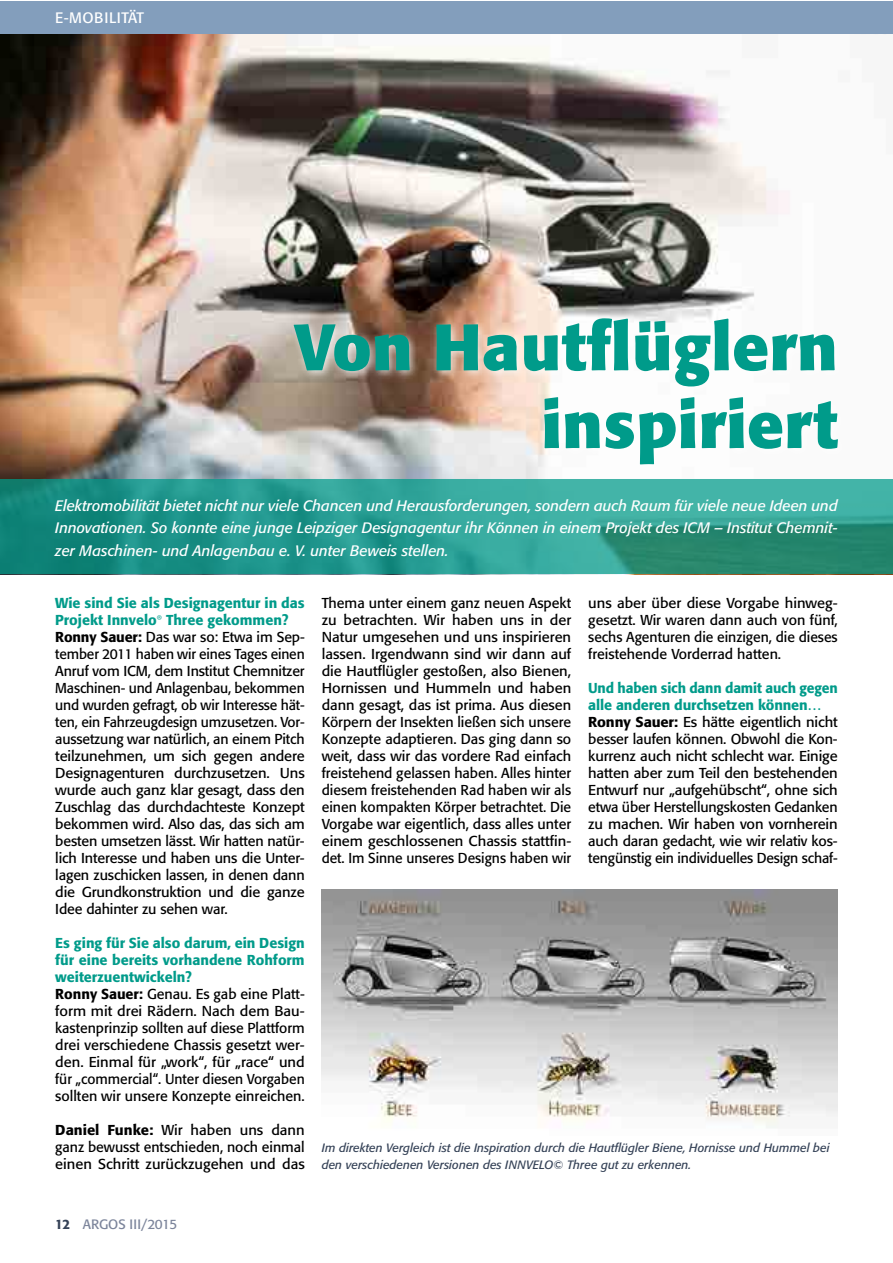
<style>
.page{position:relative;width:893px;height:1263px;background:#fff}
.page>*{position:absolute;margin:0;border:0;box-sizing:border-box;transform-origin:0 0}
.t1{font:700 64.8px/77.7px "Formata";letter-spacing:.01em;color:#009b8a;text-align:right}
.t2{font:italic 15px/22.6px "Formata";color:#fff;text-align:justify}
.t3{font:15px "Formata";letter-spacing:.03em;color:#fff}
.t4{font:14.25px/17px "Formata";letter-spacing:-.01em;color:#000}
.t5{font:13.5px "Formata";color:#7c859b}
.t6{font:italic 12px/17px "Formata";color:#354257}
.s1{font-weight:500;color:#009b8a}
.s2{font-family:"Myriad Pro";font-weight:300;font-stretch:condensed;color:#009b8a}
.s3{font-weight:500}
.s4{font-weight:500;color:#354257}
</style>
<div class="page">
<img style="left:0;top:34px;width:886px;height:445px">
<div style="left:289px;top:313px;width:560px;height:162px;background:#fff;opacity:.75"></div>
<img style="left:322px;top:889px;width:516px;height:239px">
<svg style="left:0;top:479px;width:892px;height:95px;background:#299a8d"></svg>
<div style="left:0;top:1px;width:892px;height:33px;background:#839ebc"></div>
<p class="t3" style="left:55px;top:9px;width:90px">E-MOBILITÄT</p>
<h1 class="t1" style="left:294px;top:308px;width:545px">Von Hautflüglern inspiriert</h1>
<p class="t2" style="left:55px;top:494px;width:784px">Elektromobilität bietet nicht nur viele Chancen und Herausforderungen, sondern auch Raum für viele neue Ideen und Innovationen. So konnte eine junge Leipziger Designagentur ihr Können in einem Projekt des ICM – Institut Chemnit&shy;zer Maschinen- und Anlagenbau e. V. unter Beweis stellen.</p>
<p class="t4" style="left:55px;top:595px;width:251px"><span class="s1">Wie sind Sie als Designagentur in das Projekt Innvelo</span><span class="s2">®</span> <span class="s1">Three gekommen?<br></span><span class="s3">Ronny Sauer:</span> Das war so: Etwa im Sep&shy;tember 2011 haben wir eines Tages einen Anruf vom ICM, dem Institut Chemnitzer Maschinen- und Anlagenbau, bekommen und wurden gefragt, ob wir Interesse hät&shy;ten, ein Fahrzeugdesign umzusetzen. Vor&shy;aussetzung war natürlich, an einem Pitch teilzunehmen, um sich gegen andere Designagenturen durchzusetzen. Uns wurde auch ganz klar gesagt, dass den Zuschlag das durchdachteste Konzept bekommen wird. Also das, das sich am besten umsetzen lässt. Wir hatten natür&shy;lich Interesse und haben uns die Unter&shy;lagen zuschicken lassen, in denen dann die Grundkonstruktion und die ganze Idee dahinter zu sehen war.</p>
<p class="t4" style="left:55px;top:935px;width:251px"><span class="s1">Es ging für Sie also darum, ein Design für eine bereits vorhandene Rohform weiterzuentwickeln?<br></span><span class="s3">Ronny Sauer:</span> Genau. Es gab eine Platt&shy;form mit drei Rädern. Nach dem Bau&shy;kastenprinzip sollten auf diese Plattform drei verschiedene Chassis gesetzt wer&shy;den. Einmal für „work“, für „race“ und für „commercial“. Unter diesen Vorgaben sollten wir unsere Konzepte einreichen.</p>
<p class="t4" style="left:55px;top:1122px;width:251px;text-align:justify"><span class="s3">Daniel Funke:</span> Wir haben uns dann ganz bewusst entschieden, noch einmal einen Schritt zurückzugehen und das</p>
<p class="t4" style="left:322px;top:595px;width:251px;text-align:justify">Thema unter einem ganz neuen Aspekt zu betrachten. Wir haben uns in der Natur umgesehen und uns inspirieren lassen. Irgendwann sind wir dann auf die Hautflügler gestoßen, also Bienen, Hornissen und Hummeln und haben dann gesagt, das ist prima. Aus diesen Körpern der Insekten ließen sich unsere Konzepte adaptieren. Das ging dann so weit, dass wir das vordere Rad einfach freistehend gelassen haben. Alles hinter diesem freistehenden Rad haben wir als einen kompakten Körper betrachtet. Die Vorgabe war eigentlich, dass alles unter einem geschlossenen Chassis stattfin&shy;det. Im Sinne unseres Designs haben wir</p>
<p class="t4" style="left:588px;top:595px;width:251px;text-align:justify">uns aber über diese Vorgabe hinweg&shy;gesetzt. Wir waren dann auch von fünf, sechs Agenturen die einzigen, die dieses freistehende Vorderrad hatten.</p>
<p class="t4" style="left:588px;top:680px;width:251px"><span class="s1">Und haben sich dann damit auch gegen alle anderen durchsetzen können… </span><span class="s3">Ronny Sauer:</span> Es hätte eigentlich nicht besser laufen können. Obwohl die Kon&shy;kurrenz auch nicht schlecht war. Einige hatten aber zum Teil den bestehenden Entwurf nur „aufgehübscht“, ohne sich etwa über Herstellungskosten Gedanken zu machen. Wir haben von vornherein auch daran gedacht, wie wir relativ kos&shy;tengünstig ein individuelles Design schaf-</p>
<p class="t6" style="left:322px;top:1140px;width:509px">Im direkten Vergleich ist die Inspiration durch die Hautflügler Biene, Hornisse und Hummel bei den verschiedenen Versionen des INNVELO© Three gut zu erkennen.</p>
<p class="t5" style="left:55px;top:1216px;width:124px"><span class="s4">12</span> ARGOS III/2015</p>
</div>
